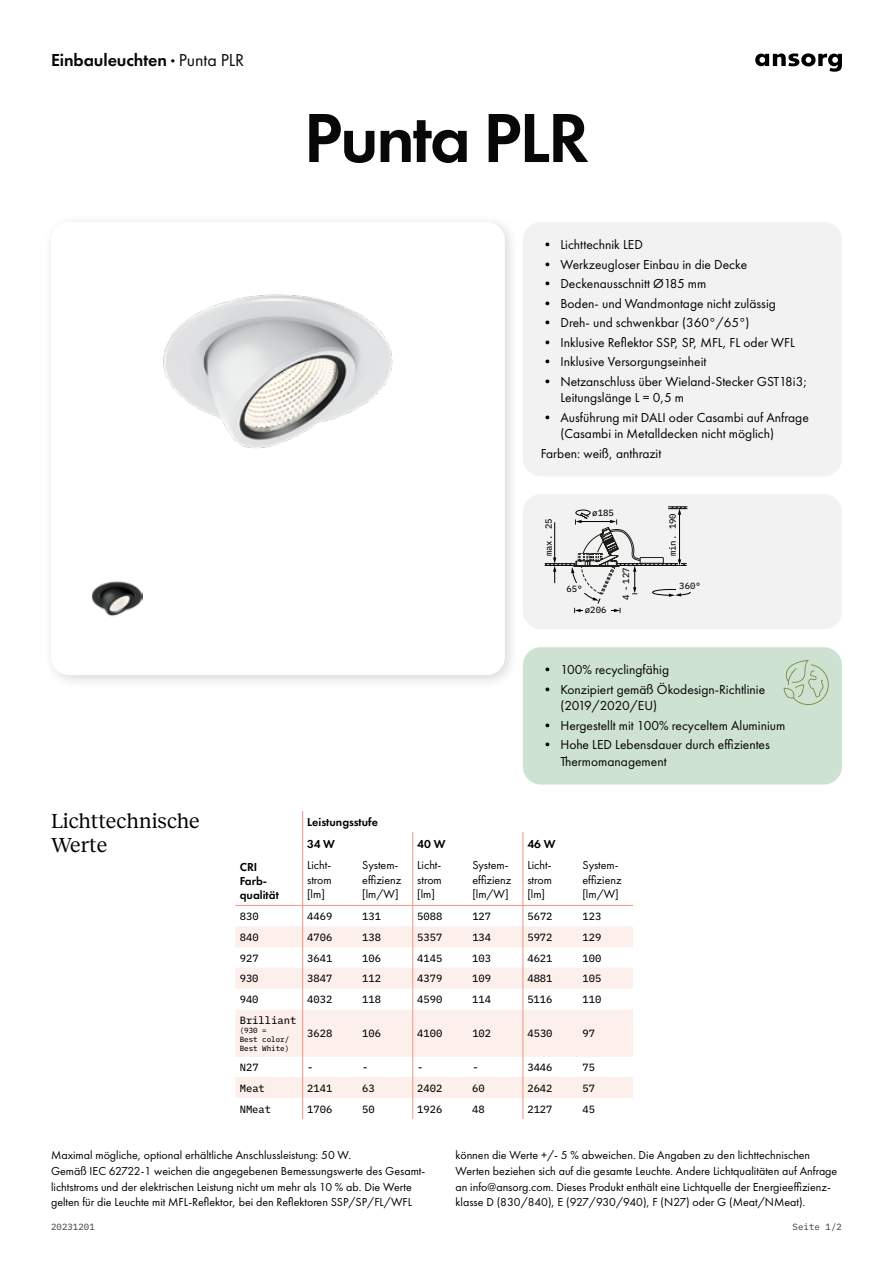
<style>
.page{position:relative;width:893px;height:1263px;background:#fff}
.page>*{position:absolute;margin:0;border:0;box-sizing:border-box;transform-origin:0 0}
.t1{font:600 72px "Futura PT";letter-spacing:-.03em;color:#080808}
.t2{font:21px/24px "Reckless";letter-spacing:-.01em;color:#000}
.t3{font:600 18px "Futura PT";letter-spacing:-.005em;color:#080808}
.t4{font:13.5px/16.5px "Futura PT";color:#000}
.t5{font:12px/14.4px "Futura PT";color:#000}
.t6{font:600 12px/14.4px "Futura PT";color:#000}
.t7{font:10.5px "IBM Plex Mono Text";color:#000}
.t8{font:9px "IBM Plex Mono Text";color:#000}
.t9{font:9px "IBM Plex Mono Text";letter-spacing:.01em;color:#4d4d4d}
.t10{font:7.5px/9px "IBM Plex Mono Text";color:#000}
.s1{font-weight:400}
</style>
<div class="page">
<svg style="left:755px;top:53px;width:87px;height:19px"></svg>
<svg style="left:235px;top:926px;width:398px;height:172px;fill:#fdefec"></svg>
<svg style="left:302px;top:811px;width:1px;height:44px"></svg>
<hr style="left:302px;top:855px;width:1px;height:50px;background:#f09681">
<hr style="left:412px;top:855px;width:1px;height:50px;background:#f09681">
<hr style="left:522px;top:855px;width:1px;height:50px;background:#f09681">
<svg style="left:302px;top:906px;width:1px;height:104px"></svg>
<hr style="left:302px;top:1010px;width:1px;height:47px;background:#f09681">
<svg style="left:302px;top:1057px;width:1px;height:62px"></svg>
<svg style="left:412px;top:832px;width:1px;height:23px"></svg>
<svg style="left:412px;top:906px;width:1px;height:104px"></svg>
<hr style="left:412px;top:1010px;width:1px;height:47px;background:#f09681">
<svg style="left:412px;top:1057px;width:1px;height:62px"></svg>
<svg style="left:522px;top:832px;width:1px;height:23px"></svg>
<svg style="left:522px;top:906px;width:1px;height:104px"></svg>
<hr style="left:522px;top:1010px;width:1px;height:47px;background:#f09681">
<svg style="left:522px;top:1057px;width:1px;height:62px"></svg>
<hr style="left:235px;top:905px;width:68px;height:1px;background:#f09681">
<hr style="left:303px;top:905px;width:55px;height:1px;background:#f09681">
<hr style="left:358px;top:905px;width:55px;height:1px;background:#f09681">
<hr style="left:413px;top:905px;width:55px;height:1px;background:#f09681">
<hr style="left:468px;top:905px;width:55px;height:1px;background:#f09681">
<hr style="left:523px;top:905px;width:55px;height:1px;background:#f09681">
<hr style="left:578px;top:905px;width:55px;height:1px;background:#f09681">
<div style="left:523px;top:647px;width:319px;height:137px;background:#cee2d1;border-radius:18px"></div>
<svg style="left:784px;top:660px;width:45px;height:45px"></svg>
<div style="left:42px;top:214px;width:477px;height:476px;background:#000;opacity:.15"></div>
<div style="left:51px;top:222px;width:454px;height:453px;background:#fff;border-radius:18px"></div>
<img style="left:163px;top:294px;width:230px;height:155px">
<img style="left:91px;top:581px;width:51px;height:36px">
<div style="left:523px;top:222px;width:319px;height:254px;background:#f2f2f2;border-radius:18px"></div>
<div style="left:523px;top:494px;width:319px;height:135px;background:#f2f2f2;border-radius:18px"></div>
<svg style="left:544px;top:506px;width:147px;height:107px"></svg>
<div style="left:640px;top:557px;width:23px;height:6px;background:#f2f2f2"></div>
<div style="left:640px;top:557px;width:24px;height:7px;border:1px solid #201f1a"></div>
<h3 class="t3" style="left:51px;top:49px;width:195px">Einbauleuchten · <span class="s1">Punta PLR</span></h3>
<h2 class="t2" style="left:51px;top:808px;width:150px">Lichttechnische<br>Werte</h2>
<h1 class="t1" style="left:304px;top:93px;width:287px">Punta PLR</h1>
<p class="t4" style="left:541px;top:236px;width:104px">• Lichttechnik LED</p>
<p class="t4" style="left:541px;top:256px;width:208px">• Werkzeugloser Einbau in die Decke</p>
<p class="t4" style="left:541px;top:275px;width:167px">• Deckenausschnitt Ø185 mm</p>
<p class="t4" style="left:541px;top:295px;width:237px">• Boden- und Wandmontage nicht zulässig</p>
<p class="t4" style="left:541px;top:314px;width:210px">• Dreh- und schwenkbar (360°/65°)</p>
<p class="t4" style="left:541px;top:334px;width:255px">• Inklusive Reflektor SSP, SP, MFL, FL oder WFL</p>
<p class="t4" style="left:541px;top:353px;width:167px">• Inklusive Versorgungseinheit</p>
<p class="t4" style="left:560px;top:373px;width:248px;text-indent:-19px">• Netzanschluss über Wieland-Stecker GST18i3;<br>Leitungslänge L = 0,5 m</p>
<p class="t4" style="left:560px;top:409px;width:250px;text-indent:-19px">• Ausführung mit DALI oder Casambi auf Anfrage (Casambi in Metalldecken nicht möglich)</p>
<p class="t4" style="left:541px;top:445px;width:122px">Farben: weiß, anthrazit</p>
<p class="t8" style="left:592px;top:505px;width:23px">ø185</p>
<p class="t8" style="left:542px;top:556px;width:39px;rotate:-90deg">max. 25</p>
<p class="t8" style="left:666px;top:556px;width:45px;rotate:-90deg">min. 190</p>
<p class="t8" style="left:619px;top:600px;width:34px;rotate:-90deg">4 - 127</p>
<p class="t8" style="left:585px;top:602px;width:23px">ø206</p>
<p class="t8" style="left:679px;top:579px;width:23px">360°</p>
<p class="t8" style="left:566px;top:582px;width:18px">65°</p>
<p class="t6" style="left:307px;top:811px;width:72px;line-height:22.2px">Leistungsstufe<br>34 W</p>
<p class="t4" style="left:541px;top:661px;width:130px">• 100% recyclingfähig</p>
<p class="t4" style="left:560px;top:681px;width:206px;text-indent:-19px">• Konzipiert gemäß Ökodesign-Richtlinie (2019/2020/EU)</p>
<p class="t4" style="left:541px;top:717px;width:246px">• Hergestellt mit 100% recyceltem Aluminium</p>
<p class="t4" style="left:560px;top:736px;width:211px;text-indent:-19px">• Hohe LED Lebensdauer durch effizientes<br>Thermomanagement</p>
<p class="t6" style="left:417px;top:837px;width:30px">40 W</p>
<p class="t6" style="left:527px;top:837px;width:30px">46 W</p>
<p class="t6" style="left:240px;top:859px;width:41px">CRI<br>Farb&shy;qualität</p>
<p class="t5" style="left:307px;top:858px;width:26px;text-align:justify">Licht&shy;strom [lm]</p>
<p class="t5" style="left:362px;top:858px;width:41px">System&shy;effizienz [lm/W]</p>
<p class="t5" style="left:417px;top:858px;width:26px;text-align:justify">Licht&shy;strom [lm]</p>
<p class="t5" style="left:472px;top:858px;width:41px">System&shy;effizienz [lm/W]</p>
<p class="t5" style="left:527px;top:858px;width:26px;text-align:justify">Licht&shy;strom [lm]</p>
<p class="t5" style="left:582px;top:858px;width:41px">System&shy;effizienz [lm/W]</p>
<p class="t7" style="left:240px;top:908px;width:20px">830</p>
<p class="t7" style="left:307px;top:908px;width:27px">4469</p>
<p class="t7" style="left:362px;top:908px;width:20px">131</p>
<p class="t7" style="left:417px;top:908px;width:27px">5088</p>
<p class="t7" style="left:472px;top:908px;width:20px">127</p>
<p class="t7" style="left:527px;top:908px;width:27px">5672</p>
<p class="t7" style="left:582px;top:908px;width:20px">123</p>
<p class="t7" style="left:240px;top:929px;width:20px">840</p>
<p class="t7" style="left:307px;top:929px;width:27px">4706</p>
<p class="t7" style="left:362px;top:929px;width:20px">138</p>
<p class="t7" style="left:417px;top:929px;width:27px">5357</p>
<p class="t7" style="left:472px;top:929px;width:20px">134</p>
<p class="t7" style="left:527px;top:929px;width:27px">5972</p>
<p class="t7" style="left:582px;top:929px;width:20px">129</p>
<p class="t7" style="left:240px;top:950px;width:20px">927</p>
<p class="t7" style="left:307px;top:950px;width:27px">3641</p>
<p class="t7" style="left:362px;top:950px;width:20px">106</p>
<p class="t7" style="left:417px;top:950px;width:27px">4145</p>
<p class="t7" style="left:472px;top:950px;width:20px">103</p>
<p class="t7" style="left:527px;top:950px;width:27px">4621</p>
<p class="t7" style="left:582px;top:950px;width:20px">100</p>
<p class="t7" style="left:240px;top:970px;width:20px">930</p>
<p class="t7" style="left:307px;top:970px;width:27px">3847</p>
<p class="t7" style="left:362px;top:970px;width:20px">112</p>
<p class="t7" style="left:417px;top:970px;width:27px">4379</p>
<p class="t7" style="left:472px;top:970px;width:20px">109</p>
<p class="t7" style="left:527px;top:970px;width:27px">4881</p>
<p class="t7" style="left:582px;top:970px;width:20px">105</p>
<p class="t7" style="left:240px;top:991px;width:20px">940</p>
<p class="t7" style="left:307px;top:991px;width:27px">4032</p>
<p class="t7" style="left:362px;top:991px;width:20px">118</p>
<p class="t7" style="left:417px;top:991px;width:27px">4590</p>
<p class="t7" style="left:472px;top:991px;width:20px">114</p>
<p class="t7" style="left:527px;top:991px;width:27px">5116</p>
<p class="t7" style="left:582px;top:991px;width:20px">110</p>
<p class="t7" style="left:240px;top:1012px;width:58px">Brilliant</p>
<p class="t10" style="left:240px;top:1025px;width:51px">(930 =<br>Best color/<br>Best White)</p>
<p class="t7" style="left:307px;top:1025px;width:27px">3628</p>
<p class="t7" style="left:362px;top:1025px;width:20px">106</p>
<p class="t7" style="left:417px;top:1025px;width:27px">4100</p>
<p class="t7" style="left:472px;top:1025px;width:20px">102</p>
<p class="t7" style="left:527px;top:1025px;width:27px">4530</p>
<p class="t7" style="left:582px;top:1025px;width:14px">97</p>
<p class="t7" style="left:240px;top:1059px;width:20px">N27</p>
<p class="t7" style="left:307px;top:1059px;width:8px">-</p>
<p class="t7" style="left:362px;top:1059px;width:8px">-</p>
<p class="t7" style="left:417px;top:1059px;width:8px">-</p>
<p class="t7" style="left:472px;top:1059px;width:8px">-</p>
<p class="t7" style="left:527px;top:1059px;width:27px">3446</p>
<p class="t7" style="left:582px;top:1059px;width:14px">75</p>
<p class="t7" style="left:240px;top:1080px;width:27px">Meat</p>
<p class="t7" style="left:307px;top:1080px;width:27px">2141</p>
<p class="t7" style="left:362px;top:1080px;width:14px">63</p>
<p class="t7" style="left:417px;top:1080px;width:27px">2402</p>
<p class="t7" style="left:472px;top:1080px;width:14px">60</p>
<p class="t7" style="left:527px;top:1080px;width:27px">2642</p>
<p class="t7" style="left:582px;top:1080px;width:14px">57</p>
<p class="t7" style="left:240px;top:1101px;width:33px">NMeat</p>
<p class="t7" style="left:307px;top:1101px;width:27px">1706</p>
<p class="t7" style="left:362px;top:1101px;width:14px">50</p>
<p class="t7" style="left:417px;top:1101px;width:27px">1926</p>
<p class="t7" style="left:472px;top:1101px;width:14px">48</p>
<p class="t7" style="left:527px;top:1101px;width:27px">2127</p>
<p class="t7" style="left:582px;top:1101px;width:14px">45</p>
<p class="t5" style="left:51px;top:1147px;width:376px;line-height:15.8px">Maximal mögliche, optional erhältliche Anschlussleistung: 50 W.<br>Gemäß IEC 62722-1 weichen die angegebenen Bemessungswerte des Gesamt&shy;lichtstroms und der elektrischen Leistung nicht um mehr als 10 % ab. Die Werte gelten für die Leuchte mit MFL-Reflektor, bei den Reflektoren SSP/SP/FL/WFL</p>
<p class="t5" style="left:455px;top:1147px;width:383px;line-height:15.8px">können die Werte +/- 5 % abweichen. Die Angaben zu den lichttechnischen Werten beziehen sich auf die gesamte Leuchte. Andere Lichtqualitäten auf Anfrage an info@ansorg.com. Dieses Produkt enthält eine Lichtquelle der Energieeffizienz&shy;klasse D (830/840), E (927/930/940), F (N27) oder G (Meat/NMeat).</p>
<p class="t9" style="left:793px;top:1220px;width:51px">Seite 1/2</p>
<p class="t9" style="left:51px;top:1220px;width:45px">20231201</p>
<p class="t9" style="left:798px;top:1220px;width:45px">Seite 70</p>
</div>
